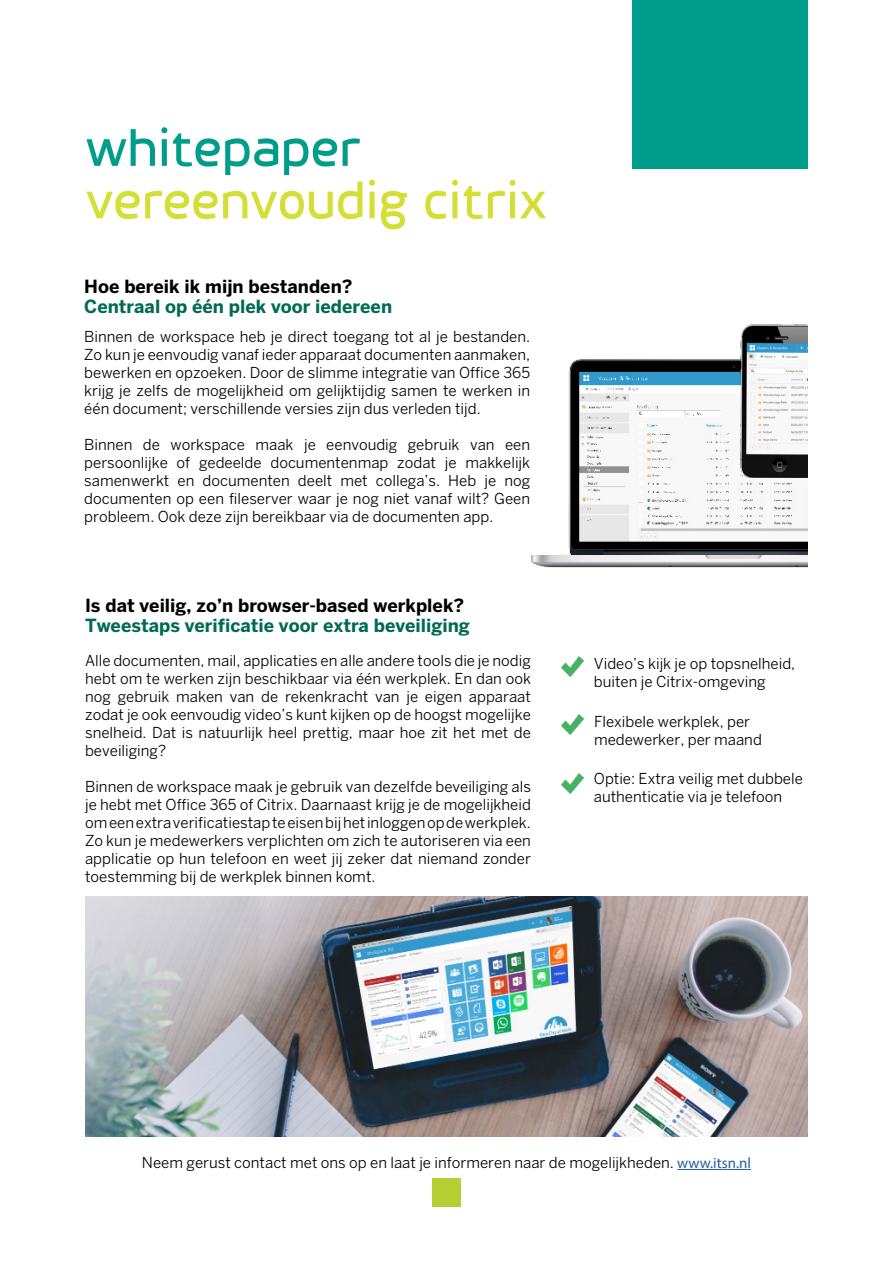
<style>
.page{position:relative;width:893px;height:1263px;background:#fff}
.page>*{position:absolute;margin:0;border:0;box-sizing:border-box;transform-origin:0 0}
.t1{font:51px "henorias";color:#d4df36}
.t2{font:51px "henorias";color:#009d8b}
.t3{font:700 18px "Benton Sans";color:#006b52}
.t4{font:700 18px "Benton Sans";color:#000}
.t5{font:15px/18px "Benton Sans";color:#000;text-align:justify}
.s1{font-family:"Myriad Pro";color:#215e9e}
</style>
<div class="page">
<div style="left:432px;top:1178px;width:29px;height:29px;background:#b5cf34"></div>
<div style="left:632px;top:0;width:176px;height:168px;background:#009d8b"></div>
<img style="left:85px;top:896px;width:723px;height:241px">
<img style="left:531px;top:359px;width:277px;height:209px">
<img style="left:562px;top:656px;width:22px;height:20px">
<img style="left:562px;top:715px;width:22px;height:20px">
<img style="left:562px;top:773px;width:22px;height:20px">
<img style="left:739px;top:324px;width:69px;height:153px">
<hr style="left:677px;top:1169px;width:74px;height:1px;background:#215e9e">
<h1 class="t2" style="left:85px;top:127px;width:277px">whitepaper</h1>
<h1 class="t1" style="left:85px;top:180px;width:463px">vereenvoudig citrix</h1>
<p class="t4" style="left:84px;top:275px;width:270px">Hoe bereik ik mijn bestanden?</p>
<p class="t3" style="left:84px;top:296px;width:309px">Centraal op één plek voor iedereen</p>
<p class="t5" style="left:84px;top:327px;width:447px">Binnen de workspace heb je direct toegang tot al je bestanden.<br>Zo kun je eenvoudig vanaf ieder apparaat documenten aanmaken, bewerken en opzoeken. Door de slimme integratie van Office 365 krijg je zelfs de mogelijkheid om gelijktijdig samen te werken in één document; verschillende versies zijn dus verleden tijd.</p>
<p class="t5" style="left:84px;top:435px;width:447px">Binnen de workspace maak je eenvoudig gebruik van een persoonlijke of gedeelde documentenmap zodat je makkelijk samenwerkt en documenten deelt met collega’s. Heb je nog documenten op een fileserver waar je nog niet vanaf wilt? Geen probleem. Ook deze zijn bereikbaar via de documenten app.</p>
<p class="t4" style="left:85px;top:594px;width:381px">Is dat veilig, zo’n browser-based werkplek?</p>
<p class="t3" style="left:85px;top:615px;width:386px">Tweestaps verificatie voor extra beveiliging</p>
<p class="t5" style="left:85px;top:651px;width:447px">Alle documenten, mail, applicaties en alle andere tools die je nodig hebt om te werken zijn beschikbaar via één werkplek. En dan ook nog gebruik maken van de rekenkracht van je eigen apparaat zodat je ook eenvoudig video’s kunt kijken op de hoogst mogelijke snelheid. Dat is natuurlijk heel prettig, maar hoe zit het met de beveiliging?</p>
<p class="t5" style="left:85px;top:777px;width:447px">Binnen de workspace maak je gebruik van dezelfde beveiliging als je hebt met Office 365 of Citrix. Daarnaast krijg je de mogelijkheid om een extra verificatiestap te eisen bij het inloggen op de werkplek.<br>Zo kun je medewerkers verplichten om zich te autoriseren via een applicatie op hun telefoon en weet jij zeker dat niemand zonder toestemming bij de werkplek binnen komt.</p>
<p class="t5" style="left:594px;top:655px;width:203px">Video’s kijk je op topsnelheid, buiten je Citrix-omgeving</p>
<p class="t5" style="left:594px;top:712px;width:169px">Flexibele werkplek, per medewerker, per maand</p>
<p class="t5" style="left:594px;top:769px;width:211px">Optie: Extra veilig met dubbele authenticatie via je telefoon</p>
<p class="t5" style="left:142px;top:1153px;width:611px">Neem gerust contact met ons op en laat je informeren naar de mogelijkheden. <span class="s1">www.itsn.nl</span></p>
</div>
